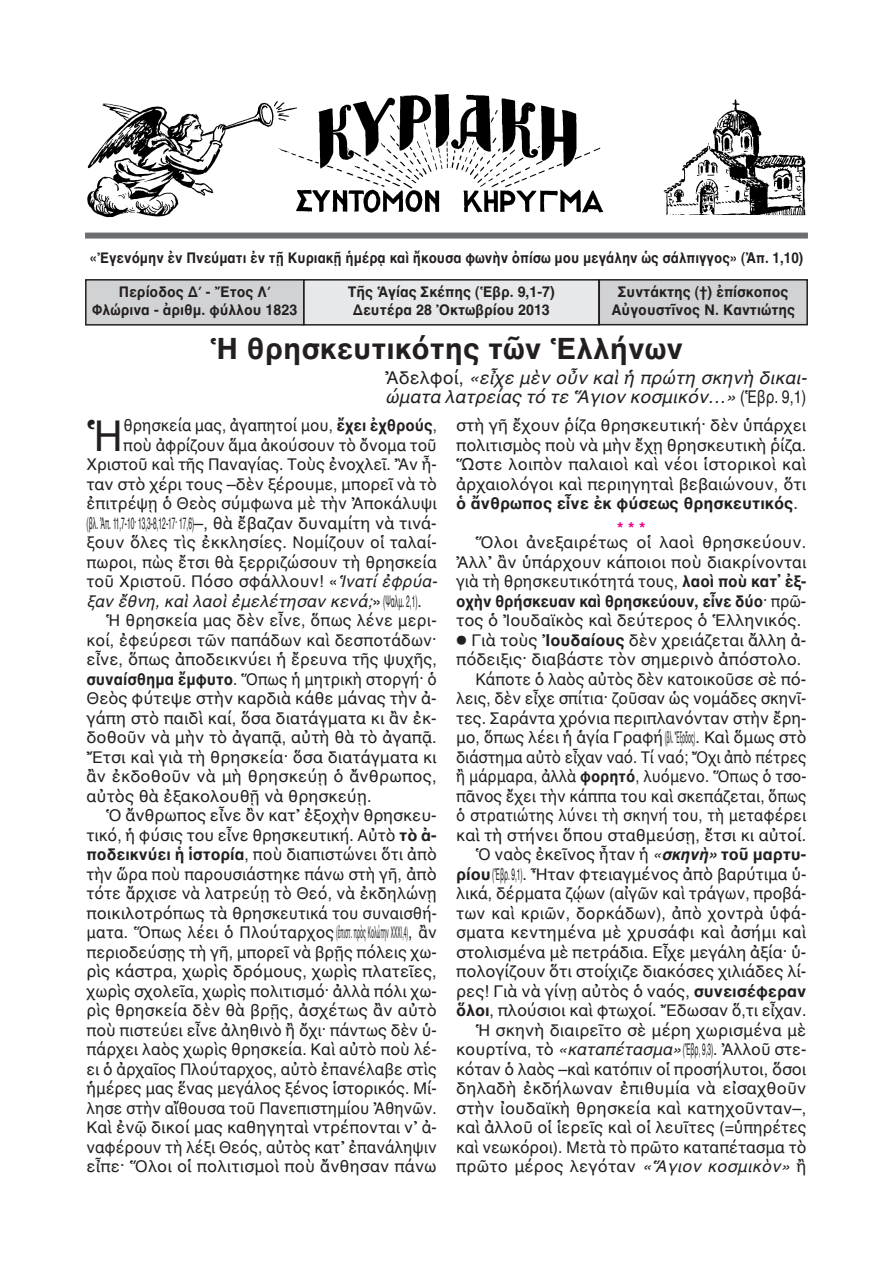
<style>
.page{position:relative;width:893px;height:1263px;background:#fff}
.page>*{position:absolute;margin:0;border:0;box-sizing:border-box;transform-origin:0 0}
.t1{font:43.5px "AL Helvetica";color:#231f20;scale:.93 1}
.t2{font:700 30px "AL Helvetica";color:#231f20}
.t3{font:italic 18px/19.5px "AL Helvetica";letter-spacing:-.005em;color:#231f20}
.t4{font:16.5px/19.5px "AL Helvetica";color:#231f20;text-align:justify}
.t5{font:16.5px "AL Helvetica";color:#231f20;scale:.95 1}
.t6{font:16.5px "AL Helvetica";color:#231f20;scale:.93 1}
.t7{font:16.5px "AL Helvetica";color:#231f20;scale:.4 1}
.t8{font:16.5px "AL Helvetica";color:#231f20;scale:.91 1}
.t9{font:italic 16.5px "AL Helvetica";color:#231f20}
.t10{font:700 16.5px "AL Helvetica";letter-spacing:-.01em;color:#231f20;scale:.93 1}
.t11{font:16.5px "AL Helvetica";color:#231f20;scale:.92 1}
.t12{font:700 16.5px "AL Helvetica";color:#ed028c}
.t13{font:700 15px/18px "AL Helvetica";color:#231f20;text-align:center;scale:.95 1}
.t14{font:700 15px "AL Helvetica";color:#231f20;scale:.9 1}
.s1{font-style:normal}
.s2{font-weight:700}
.s3{font-style:italic}
.s4{font-weight:400}
.s5{font-weight:700;font-style:italic}
</style>
<div class="page">
<div style="left:304px;top:280px;width:295px;height:45px;background:#e7e8e9"></div>
<div style="left:303px;top:279px;width:297px;height:47px;border:2px solid #231f20"></div>
<div style="left:86px;top:280px;width:218px;height:45px;background:#d1d2d4"></div>
<div style="left:85px;top:279px;width:219px;height:47px;border:2px solid #231f20"></div>
<div style="left:599px;top:280px;width:208px;height:45px;background:#d1d2d4"></div>
<div style="left:598px;top:279px;width:210px;height:46px;border:2px solid #231f20"></div>
<div style="left:85px;top:233px;width:723px;height:6px;background:#6c6d70"></div>
<img style="left:87px;top:94px;width:719px;height:124px">
<p class="t14" style="left:90px;top:249px;width:794px">«Ἐγενόμην ἐν Πνεύματι ἐν τῇ Κυριακῇ ἡμέρᾳ καὶ ἤκουσα φωνὴν ὀπίσω μου μεγάλην ὡς σάλπιγγος» (Ἀπ. 1,10)</p>
<p class="t13" style="left:92px;top:283px;width:217px">Περίοδος Δ΄ - Ἔτος Λ΄<br>Φλώρινα - ἀριθμ. φύλλου 1823</p>
<p class="t13" style="left:611px;top:283px;width:195px">Συντάκτης (†) ἐπίσκοπος<br>Αὐγουστῖνος Ν. Καντιώτης</p>
<h2 class="t2" style="left:210px;top:330px;width:475px">Ἡ θρησκευτικότης τῶν Ἑλλήνων</h2>
<p class="t3" style="left:385px;top:367px;width:423px"><span class="s1">Ἀδελφοί,</span> «εἶχε μὲν οὖν καὶ ἡ πρώτη σκηνὴ δικαι&shy;ώματα λατρείας τό τε Ἅγιον κοσμικόν…» <span class="s1">(Ἑβρ. 9,1)</span></p>
<p class="t13" style="left:348px;top:283px;width:220px">Τῆς Ἁγίας Σκέπης (Ἑβρ. 9,1-7)<br>Δευτέρα 28 Ὀκτωβρίου 2013</p>
<h1 class="t1" style="left:87px;top:409px;width:41px">Ἡ</h1>
<p class="t6" style="left:123px;top:416px;width:339px">θρησκεία μας, ἀγαπητοί μου, <span class="s2">ἔχει ἐχθρούς</span>,</p>
<p class="t5" style="left:123px;top:435px;width:331px">ποὺ ἀφρίζουν ἅμα ἀκούσουν τὸ ὄνομα τοῦ</p>
<p class="t4" style="left:87px;top:454px;width:352px">Χριστοῦ καὶ τῆς Παναγίας. Τοὺς ἐνοχλεῖ. Ἂν ἦ-</p>
<p class="t4" style="left:87px;top:474px;width:352px">ταν στὸ χέρι τους –δὲν ξέρουμε, μπορεῖ νὰ τὸ</p>
<p class="t4" style="left:87px;top:493px;width:352px">ἐπιτρέψῃ ὁ Θεὸς σύμφωνα μὲ τὴν Ἀποκάλυψι</p>
<p class="t7" style="left:87px;top:513px;width:877px">(βλ. Ἀπ. 11,7-10· 13,3-8,12-17· 17,6)–, θὰ ἔβαζαν δυναμίτη νὰ τινά-</p>
<p class="t4" style="left:87px;top:532px;width:352px">ξουν ὅλες τὶς ἐκκλησίες. Νομίζουν οἱ ταλαί-</p>
<p class="t4" style="left:87px;top:552px;width:352px">πωροι, πὼς ἔτσι θὰ ξερριζώσουν τὴ θρησκεία</p>
<p class="t4" style="left:87px;top:571px;width:352px">τοῦ Χριστοῦ. Πόσο σφάλλουν! «<span class="s3">Ἱνατί ἐφρύα-</span></p>
<p class="t9" style="left:87px;top:591px;width:337px">ξαν ἔθνη, καὶ λαοὶ ἐμελέτησαν κενά;<span class="s1">»(Ψαλμ. 2,1).</span></p>
<p class="t4" style="left:106px;top:610px;width:332px">Ἡ θρησκεία μας δὲν εἶνε, ὅπως λένε μερι-</p>
<p class="t4" style="left:87px;top:630px;width:352px">κοί, ἐφεύρεσι τῶν παπάδων καὶ δεσποτάδων·</p>
<p class="t4" style="left:87px;top:649px;width:352px">εἶνε, ὅπως ἀποδεικνύει ἡ ἔρευνα τῆς ψυχῆς,</p>
<p class="t6" style="left:87px;top:669px;width:378px"><span class="s2">συναίσθημα ἔμφυτο</span>. Ὅπως ἡ μητρικὴ στοργή· ὁ</p>
<p class="t4" style="left:87px;top:688px;width:352px">Θεὸς φύτεψε στὴν καρδιὰ κάθε μάνας τὴν ἀ-</p>
<p class="t4" style="left:87px;top:708px;width:352px">γάπη στὸ παιδὶ καί, ὅσα διατάγματα κι ἂν ἐκ-</p>
<p class="t4" style="left:87px;top:727px;width:352px">δοθοῦν νὰ μὴν τὸ ἀγαπᾷ, αὐτὴ θὰ τὸ ἀγαπᾷ.</p>
<p class="t4" style="left:87px;top:747px;width:352px">Ἔτσι καὶ γιὰ τὴ θρησκεία· ὅσα διατάγματα κι</p>
<p class="t4" style="left:87px;top:766px;width:352px">ἂν ἐκδοθοῦν νὰ μὴ θρησκεύῃ ὁ ἄνθρωπος,</p>
<p class="t4" style="left:87px;top:786px;width:287px">αὐτὸς θὰ ἐξακολουθῇ νὰ θρησκεύῃ.</p>
<p class="t4" style="left:106px;top:805px;width:332px">Ὁ ἄνθρωπος εἶνε ὂν κατ᾽ ἐξοχὴν θρησκευ-</p>
<p class="t4" style="left:87px;top:825px;width:352px">τικό, ἡ φύσις του εἶνε θρησκευτική. Αὐτὸ <span class="s2">τὸ ἀ-</span></p>
<p class="t4" style="left:87px;top:844px;width:352px"><span class="s2">ποδεικνύει ἡ ἱστορία</span>, ποὺ διαπιστώνει ὅτι ἀπὸ</p>
<p class="t5" style="left:87px;top:864px;width:370px">τὴν ὥρα ποὺ παρουσιάστηκε πάνω στὴ γῆ, ἀπὸ</p>
<p class="t4" style="left:87px;top:883px;width:352px">τότε ἄρχισε νὰ λατρεύῃ τὸ Θεό, νὰ ἐκδηλώνῃ</p>
<p class="t4" style="left:87px;top:903px;width:352px">ποικιλοτρόπως τὰ θρησκευτικά του συναισθή-</p>
<p class="t5" style="left:87px;top:923px;width:370px">ματα. Ὅπως λέει ὁ Πλούταρχος(ἐπιστ. πρὸς Κολώτην ΧΧΧΙ,4), ἂν</p>
<p class="t4" style="left:87px;top:942px;width:352px">περιοδεύσῃς τὴ γῆ, μπορεῖ νὰ βρῇς πόλεις χω-</p>
<p class="t4" style="left:87px;top:961px;width:352px">ρὶς κάστρα, χωρὶς δρόμους, χωρὶς πλατεῖες,</p>
<p class="t4" style="left:87px;top:981px;width:352px">χωρὶς σχολεῖα, χωρὶς πολιτισμό· ἀλλὰ πόλι χω-</p>
<p class="t4" style="left:87px;top:1000px;width:352px">ρὶς θρησκεία δὲν θὰ βρῇς, ἀσχέτως ἂν αὐτὸ</p>
<p class="t4" style="left:87px;top:1020px;width:352px">ποὺ πιστεύει εἶνε ἀληθινὸ ἢ ὄχι· πάντως δὲν ὑ-</p>
<p class="t4" style="left:87px;top:1039px;width:352px">πάρχει λαὸς χωρὶς θρησκεία. Καὶ αὐτὸ ποὺ λέ-</p>
<p class="t5" style="left:87px;top:1059px;width:370px">ει ὁ ἀρχαῖος Πλούταρχος, αὐτὸ ἐπανέλαβε στὶς</p>
<p class="t4" style="left:87px;top:1078px;width:352px">ἡμέρες μας ἕνας μεγάλος ξένος ἱστορικός. Μί-</p>
<p class="t6" style="left:87px;top:1098px;width:378px">λησε στὴν αἴθουσα τοῦ Πανεπιστημίου Ἀθηνῶν.</p>
<p class="t4" style="left:87px;top:1117px;width:352px">Καὶ ἐνῷ δικοί μας καθηγηταὶ ντρέπονται ν᾽ ἀ-</p>
<p class="t5" style="left:87px;top:1137px;width:370px">ναφέρουν τὴ λέξι Θεός, αὐτὸς κατ᾿ ἐπανάληψιν</p>
<p class="t4" style="left:87px;top:1156px;width:352px">εἶπε· Ὅλοι οἱ πολιτισμοὶ ποὺ ἄνθησαν πάνω</p>
<p class="t4" style="left:456px;top:415px;width:352px">στὴ γῆ ἔχουν ῥίζα θρησκευτική· δὲν ὑπάρχει πολιτισμὸς ποὺ νὰ μὴν ἔχῃ θρησκευτικὴ ῥίζα.<br>Ὥστε λοιπὸν παλαιοὶ καὶ νέοι ἱστορικοὶ καὶ ἀρχαιολόγοι καὶ περιηγηταὶ βεβαιώνουν, ὅτι <span class="s2">ὁ ἄνθρωπος εἶνε ἐκ φύσεως θρησκευτικός</span>.</p>
<p class="t12" style="left:617px;top:518px;width:30px">***</p>
<p class="t4" style="left:475px;top:532px;width:332px">Ὅλοι ἀνεξαιρέτως οἱ λαοὶ θρησκεύουν.</p>
<p class="t4" style="left:456px;top:552px;width:352px">Ἀλλ᾽ ἂν ὑπάρχουν κάποιοι ποὺ διακρίνονται</p>
<p class="t5" style="left:456px;top:572px;width:370px">γιὰ τὴ θρησκευτικότητά τους, <span class="s2">λαοὶ ποὺ κατ᾽ ἐξ-</span></p>
<p class="t10" style="left:456px;top:591px;width:378px">οχὴν θρήσκευαν καὶ θρησκεύουν, εἶνε δύο<span class="s4">· πρῶ-</span></p>
<p class="t4" style="left:456px;top:610px;width:347px">τος ὁ Ἰουδαϊκὸς καὶ δεύτερος ὁ Ἑλληνικός.</p>
<p class="t4" style="left:456px;top:630px;width:352px">⃝ Γιὰ τοὺς <span class="s2">Ἰουδαίους</span> δὲν χρειάζεται ἄλλη ἀ-</p>
<p class="t4" style="left:456px;top:649px;width:347px">πόδειξις· διαβάστε τὸν σημερινὸ ἀπόστολο.</p>
<p class="t5" style="left:475px;top:669px;width:350px">Κάποτε ὁ λαὸς αὐτὸς δὲν κατοικοῦσε σὲ πό-</p>
<p class="t5" style="left:456px;top:689px;width:370px">λεις, δὲν εἶχε σπίτια· ζοῦσαν ὡς νομάδες σκηνῖ-</p>
<p class="t4" style="left:456px;top:708px;width:352px">τες. Σαράντα χρόνια περιπλανόνταν στὴν ἔρη-</p>
<p class="t4" style="left:456px;top:727px;width:352px">μο, ὅπως λέει ἡ ἁγία Γραφή(βλ. Ἔξοδος). Καὶ ὅμως στὸ</p>
<p class="t11" style="left:456px;top:747px;width:382px">διάστημα αὐτὸ εἶχαν ναό. Τί ναό; Ὄχι ἀπὸ πέτρες</p>
<p class="t8" style="left:456px;top:767px;width:386px">ἢ μάρμαρα, ἀλλὰ <span class="s2">φορητό</span>, λυόμενο. Ὅπως ὁ τσο-</p>
<p class="t5" style="left:456px;top:786px;width:370px">πᾶνος ἔχει τὴν κάππα του καὶ σκεπάζεται, ὅπως</p>
<p class="t8" style="left:456px;top:806px;width:386px">ὁ στρατιώτης λύνει τὴ σκηνή του, τὴ μεταφέρει</p>
<p class="t4" style="left:456px;top:825px;width:352px">καὶ τὴ στήνει ὅπου σταθμεύσῃ, ἔτσι κι αὐτοί.</p>
<p class="t4" style="left:475px;top:844px;width:332px">Ὁ ναὸς ἐκεῖνος ἦταν ἡ <span class="s3">«</span><span class="s5">σκηνὴ»</span> <span class="s2">τοῦ μαρτυ-</span></p>
<p class="t7" style="left:456px;top:864px;width:877px"><span class="s2">ρίου</span>(Ἑβρ. 9,1). Ἦταν φτειαγμένος ἀπὸ βαρύτιμα ὑ-</p>
<p class="t4" style="left:456px;top:883px;width:352px">λικά, δέρματα ζῴων (αἰγῶν καὶ τράγων, προβά-</p>
<p class="t4" style="left:456px;top:903px;width:352px">των καὶ κριῶν, δορκάδων), ἀπὸ χοντρὰ ὑφά-</p>
<p class="t4" style="left:456px;top:922px;width:352px">σματα κεντημένα μὲ χρυσάφι καὶ ἀσήμι καὶ</p>
<p class="t4" style="left:456px;top:942px;width:352px">στολισμένα μὲ πετράδια. Εἶχε μεγάλη ἀξία· ὑ-</p>
<p class="t4" style="left:456px;top:961px;width:352px">πολογίζουν ὅτι στοίχιζε διακόσες χιλιάδες λί-</p>
<p class="t4" style="left:456px;top:981px;width:352px">ρες! Γιὰ νὰ γίνῃ αὐτὸς ὁ ναός, <span class="s2">συνεισέφεραν</span></p>
<p class="t4" style="left:456px;top:1000px;width:352px"><span class="s2">ὅλοι</span>, πλούσιοι καὶ φτωχοί. Ἔδωσαν ὅ,τι εἶχαν.</p>
<p class="t4" style="left:475px;top:1020px;width:332px">Ἡ σκηνὴ διαιρεῖτο σὲ μέρη χωρισμένα μὲ</p>
<p class="t4" style="left:456px;top:1039px;width:352px">κουρτίνα, τὸ <span class="s3">«καταπέτασμα»</span>(Ἑβρ, 9,3). Ἀλλοῦ στε-</p>
<p class="t4" style="left:456px;top:1059px;width:352px">κόταν ὁ λαὸς –καὶ κατόπιν οἱ προσήλυτοι, ὅσοι</p>
<p class="t4" style="left:456px;top:1078px;width:352px">δηλαδὴ ἐκδήλωναν ἐπιθυμία νὰ εἰσαχθοῦν</p>
<p class="t4" style="left:456px;top:1098px;width:352px">στὴν ἰουδαϊκὴ θρησκεία καὶ κατηχοῦνταν–,</p>
<p class="t4" style="left:456px;top:1117px;width:352px">καὶ ἀλλοῦ οἱ ἱερεῖς καὶ οἱ λευῖτες (=ὑπηρέτες</p>
<p class="t5" style="left:456px;top:1137px;width:370px">καὶ νεωκόροι). Μετὰ τὸ πρῶτο καταπέτασμα τὸ</p>
<p class="t4" style="left:456px;top:1156px;width:352px">πρῶτο μέρος λεγόταν <span class="s3">«Ἅγιον κοσμικὸν»</span> ἢ</p>
</div>
